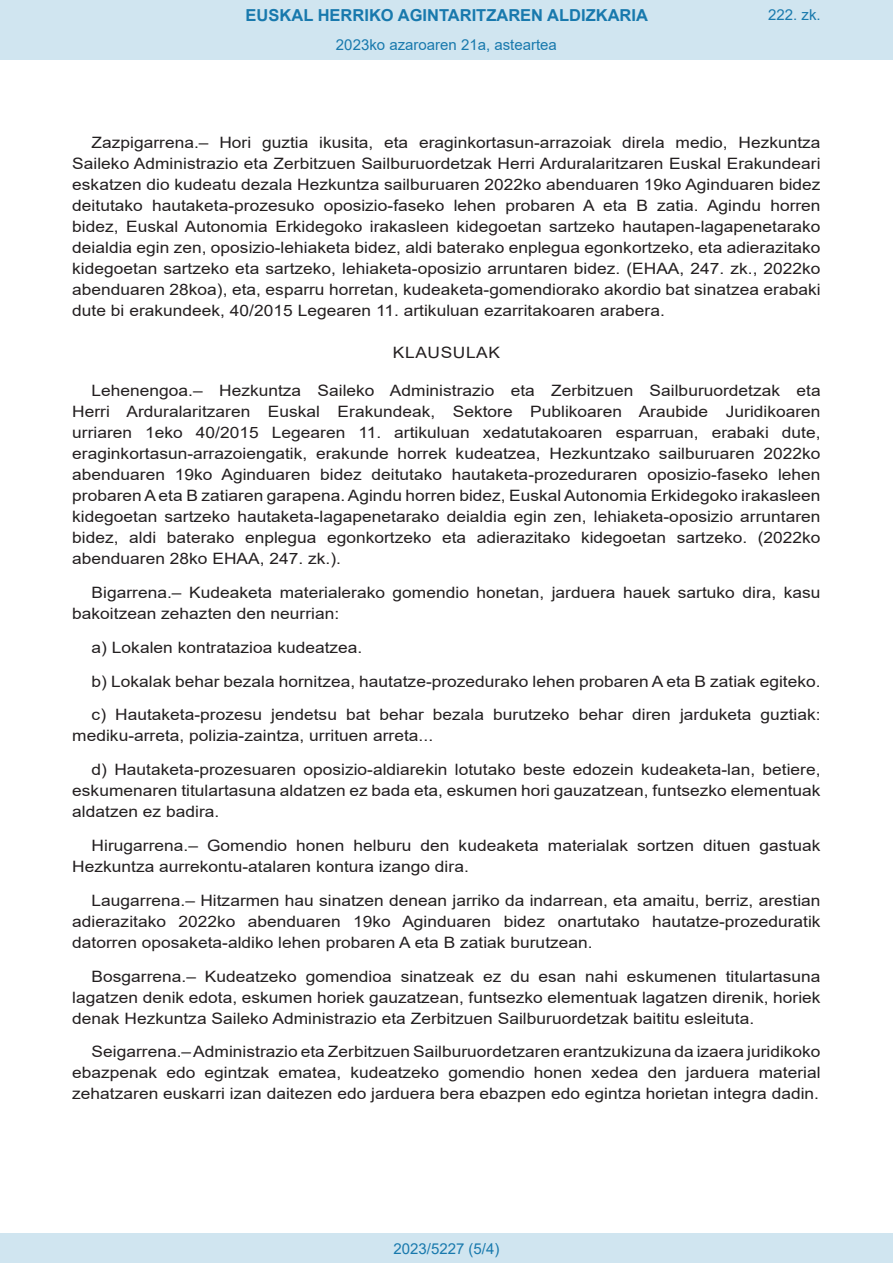
<style>
.page{position:relative;width:893px;height:1263px;background:#fff}
.page>*{position:absolute;margin:0;border:0;box-sizing:border-box;transform-origin:0 0}
.t1{font:700 16.5px "Arial";color:#1879ad}
.BOPVDetalle{font:15.6px/21px "Arial";color:#231f20;text-align:justify;scale:1.11 1}
.BOPVClave{font:15.6px "Arial";letter-spacing:.035em;color:#231f20;scale:1.11 1}
.Paginacion_Centro{font:15px "Arial";color:#1879ad}
</style>
<div class="page">
<div style="left:0;top:0;width:893px;height:60px;background:#d0e5f0"></div>
<div style="left:0;top:1233px;width:893px;height:30px;background:#d0e5f0"></div>
<p class="t1" style="left:246px;top:3px;width:404px">EUSKAL HERRIKO AGINTARITZAREN ALDIZKARIA</p>
<p class="Paginacion_Centro" style="left:336px;top:35px;width:222px">2023ko azaroaren 21a, asteartea</p>
<p class="Paginacion_Centro" style="left:768px;top:5px;width:54px">222. zk.</p>
<p class="BOPVDetalle" style="left:72px;top:132px;width:676px;text-indent:19px">Zazpigarrena.– Hori guztia ikusita, eta eraginkortasun-arrazoiak direla medio, Hezkuntza Saileko Administrazio eta Zerbitzuen Sailburuordetzak Herri Arduralaritzaren Euskal Erakundeari eskatzen dio kudeatu dezala Hezkuntza sailburuaren 2022ko abenduaren 19ko Aginduaren bidez deitutako hautaketa-prozesuko oposizio-faseko lehen probaren A eta B zatia. Agindu horren bidez, Euskal Autonomia Erkidegoko irakasleen kidegoetan sartzeko hautapen-lagapenetarako deialdia egin zen, oposizio-lehiaketa bidez, aldi baterako enplegua egonkortzeko, eta adierazitako kidegoetan sartzeko eta sartzeko, lehiaketa-oposizio arruntaren bidez. (EHAA, 247. zk., 2022ko abenduaren 28koa), eta, esparru horretan, kudeaketa-gomendiorako akordio bat sinatzea erabaki dute bi erakundeek, 40/2015 Legearen 11. artikuluan ezarritakoaren arabera.</p>
<p class="BOPVClave" style="left:393px;top:342px;width:98px">KLAUSULAK</p>
<p class="BOPVDetalle" style="left:72px;top:380px;width:676px;text-indent:19px">Lehenengoa.– Hezkuntza Saileko Administrazio eta Zerbitzuen Sailburuordetzak eta Herri Arduralaritzaren Euskal Erakundeak, Sektore Publikoaren Araubide Juridikoaren urriaren 1eko 40/2015 Legearen 11. artikuluan xedatutakoaren esparruan, erabaki dute, eraginkortasun-arrazoiengatik, erakunde horrek kudeatzea, Hezkuntzako sailburuaren 2022ko abenduaren 19ko Aginduaren bidez deitutako hautaketa-prozeduraren oposizio-faseko lehen probaren A eta B zatiaren garapena. Agindu horren bidez, Euskal Autonomia Erkidegoko irakasleen kidegoetan sartzeko hautaketa-lagapenetarako deialdia egin zen, lehiaketa-oposizio arruntaren bidez, aldi baterako enplegua egonkortzeko eta adierazitako kidegoetan sartzeko. (2022ko abenduaren 28ko EHAA, 247. zk.).</p>
<p class="BOPVDetalle" style="left:72px;top:582px;width:676px;text-indent:19px">Bigarrena.– Kudeaketa materialerako gomendio honetan, jarduera hauek sartuko dira, kasu bakoitzean zehazten den neurrian:</p>
<p class="BOPVDetalle" style="left:92px;top:637px;width:245px">a) Lokalen kontratazioa kudeatzea.</p>
<p class="BOPVDetalle" style="left:92px;top:671px;width:658px">b) Lokalak behar bezala hornitzea, hautatze-prozedurako lehen probaren A eta B zatiak egiteko.</p>
<p class="BOPVDetalle" style="left:72px;top:704px;width:676px;text-indent:19px">c) Hautaketa-prozesu jendetsu bat behar bezala burutzeko behar diren jarduketa guztiak: mediku-arreta, polizia-zaintza, urrituen arreta...</p>
<p class="BOPVDetalle" style="left:72px;top:759px;width:676px;text-indent:19px">d) Hautaketa-prozesuaren oposizio-aldiarekin lotutako beste edozein kudeaketa-lan, betiere, eskumenaren titulartasuna aldatzen ez bada eta, eskumen hori gauzatzean, funtsezko elementuak aldatzen ez badira.</p>
<p class="BOPVDetalle" style="left:72px;top:835px;width:676px;text-indent:19px">Hirugarrena.– Gomendio honen helburu den kudeaketa materialak sortzen dituen gastuak<br>Hezkuntza aurrekontu-atalaren kontura izango dira.</p>
<p class="BOPVDetalle" style="left:72px;top:890px;width:676px;text-indent:19px">Laugarrena.– Hitzarmen hau sinatzen denean jarriko da indarrean, eta amaitu, berriz, arestian adierazitako 2022ko abenduaren 19ko Aginduaren bidez onartutako hautatze-prozeduratik datorren oposaketa-aldiko lehen probaren A eta B zatiak burutzean.</p>
<p class="BOPVDetalle" style="left:72px;top:965px;width:676px;text-indent:19px">Bosgarrena.– Kudeatzeko gomendioa sinatzeak ez du esan nahi eskumenen titulartasuna lagatzen denik edota, eskumen horiek gauzatzean, funtsezko elementuak lagatzen direnik, horiek denak Hezkuntza Saileko Administrazio eta Zerbitzuen Sailburuordetzak baititu esleituta.</p>
<p class="BOPVDetalle" style="left:72px;top:1041px;width:676px;text-indent:19px">Seigarrena.– Administrazio eta Zerbitzuen Sailburuordetzaren erantzukizuna da izaera juridikoko ebazpenak edo egintzak ematea, kudeatzeko gomendio honen xedea den jarduera material zehatzaren euskarri izan daitezen edo jarduera bera ebazpen edo egintza horietan integra dadin.</p>
<p class="Paginacion_Centro" style="left:393px;top:1238px;width:107px">2023/5227 (5/4)</p>
</div>
